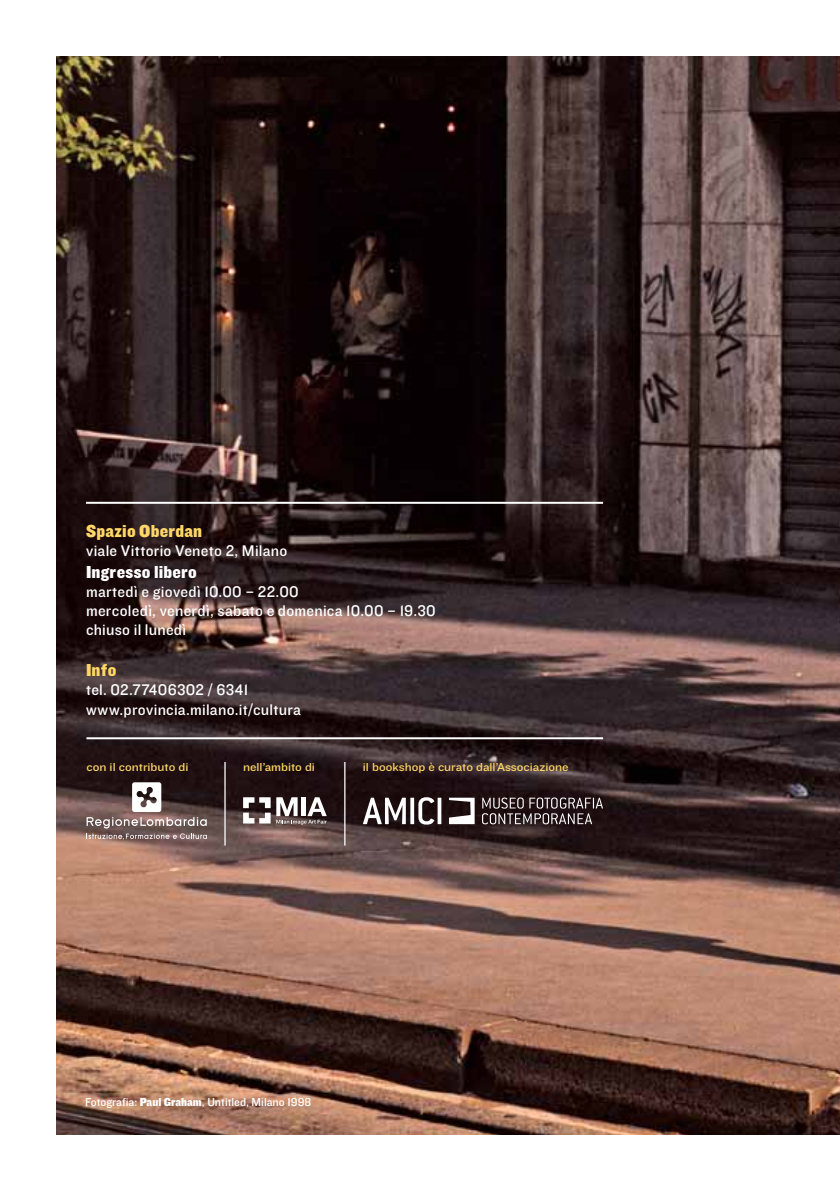
<style>
.page{position:relative;width:840px;height:1191px;background:#fff}
.page>*{position:absolute;margin:0;border:0;box-sizing:border-box;transform-origin:0 0}
.t1{font:18px "Knockout HTF71 Full Middlewt";letter-spacing:.01em;color:#ffd668}
.t2{font:18px "Knockout HTF71 Full Middlewt";letter-spacing:.015em;color:#fff}
.t3{font:16px/19.2px "Knockout HTF31 Junior Middlewt";letter-spacing:.02em;color:#fff}
.t4{font:12px "Knockout HTF32 Junior Cruiserwt";color:#ffd668}
.t5{font:12px "Knockout HTF31 Junior Middlewt";color:#fff}
.s1{font-family:"Knockout HTF71 Full Middlewt"}
</style>
<div class="page">
<img style="left:57px;top:57px;width:782px;height:1077px">
<hr style="left:86px;top:502px;width:516px;height:2px;background:#fff">
<hr style="left:86px;top:737px;width:516px;height:2px;background:#fff">
<svg style="left:448px;top:797px;width:26px;height:27px"></svg>
<svg style="left:481px;top:797px;width:121px;height:27px"></svg>
<svg style="left:363px;top:797px;width:78px;height:27px"></svg>
<svg style="left:276px;top:797px;width:50px;height:27px"></svg>
<svg style="left:243px;top:797px;width:27px;height:26px"></svg>
<svg style="left:86px;top:782px;width:121px;height:57px"></svg>
<hr style="left:344px;top:762px;width:1px;height:83px;background:#fff">
<hr style="left:224px;top:762px;width:1px;height:83px;background:#fff">
<p class="t1" style="left:86px;top:521px;width:118px">Spazio Oberdan</p>
<p class="t3" style="left:86px;top:541px;width:203px">viale Vittorio Veneto 2, Milano</p>
<p class="t2" style="left:86px;top:562px;width:112px">Ingresso libero</p>
<p class="t3" style="left:86px;top:582px;width:351px">martedì e giovedì 10.00 – 22.00<br>mercoledì, venerdì, sabato e domenica 10.00 – 19.30 chiuso il lunedì</p>
<p class="t1" style="left:86px;top:660px;width:32px">Info</p>
<p class="t3" style="left:86px;top:681px;width:216px">tel. 02.77406302 / 6341 www.provincia.milano.it/cultura</p>
<p class="t4" style="left:86px;top:760px;width:103px">con il contributo di</p>
<p class="t4" style="left:243px;top:760px;width:73px">nell’ambito di</p>
<p class="t4" style="left:363px;top:760px;width:207px">il bookshop è curato dall’Associazione</p>
<p class="t5" style="left:85px;top:1095px;width:228px">Fotografia: <span class="s1">Paul Graham</span>, Untitled, Milano 1998</p>
</div>
